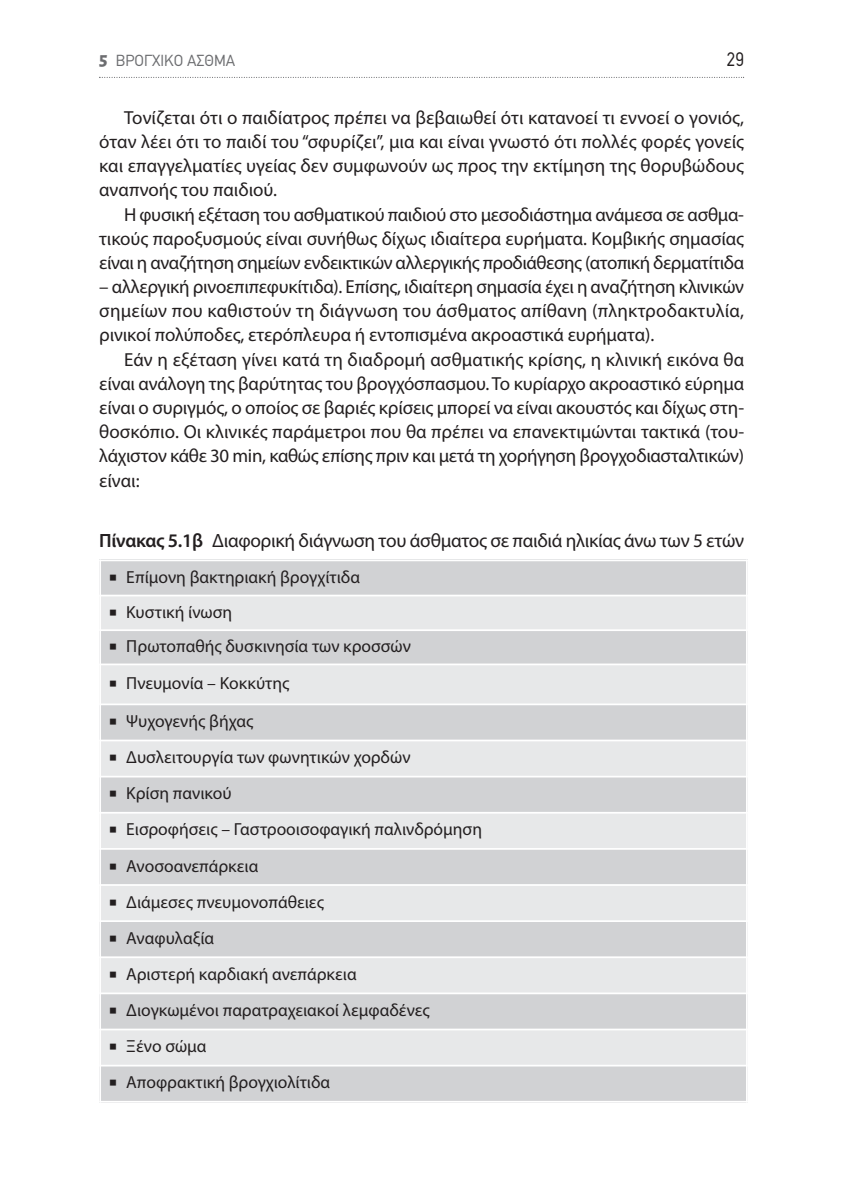
<style>
.page{position:relative;width:845px;height:1192px;background:#fff}
.page>*{position:absolute;margin:0;border:0;box-sizing:border-box;transform-origin:0 0}
.t1{font:19.25px "Myriad Pro";letter-spacing:-.015em;color:#231f20}
.t2{font:19.25px "CF Din";color:#231f20;scale:.9 1}
.t3{font:18.9px/24.2px "Myriad Pro";letter-spacing:-.01em;color:#231f20;text-align:justify}
.t4{font:17.5px "Myriad Pro";color:#231f20}
.t5{font:15.75px "CF Din";color:#6c6d70}
.s1{font-family:"Alegreya Sans";font-weight:800;font-size:19.25px}
.s2{font-weight:600}
.s3{font-family:"Lucida Grande"}
</style>
<div class="page">
<svg style="left:99px;top:77px;width:645px;height:1px"></svg>
<div style="left:99px;top:559px;width:649px;height:36px;background:#d1d2d4"></div>
<div style="left:99px;top:595px;width:649px;height:35px;background:#e7e8e9"></div>
<div style="left:99px;top:630px;width:649px;height:34px;background:#d1d2d4"></div>
<div style="left:99px;top:664px;width:649px;height:40px;background:#e7e8e9"></div>
<div style="left:99px;top:704px;width:649px;height:36px;background:#d1d2d4"></div>
<div style="left:99px;top:740px;width:649px;height:36px;background:#e7e8e9"></div>
<div style="left:99px;top:776px;width:649px;height:36px;background:#d1d2d4"></div>
<div style="left:99px;top:812px;width:649px;height:36px;background:#e7e8e9"></div>
<div style="left:99px;top:848px;width:649px;height:36px;background:#d1d2d4"></div>
<div style="left:99px;top:884px;width:649px;height:36px;background:#e7e8e9"></div>
<div style="left:99px;top:920px;width:649px;height:37px;background:#d1d2d4"></div>
<div style="left:99px;top:957px;width:649px;height:36px;background:#e7e8e9"></div>
<div style="left:99px;top:993px;width:649px;height:36px;background:#d1d2d4"></div>
<div style="left:99px;top:1029px;width:649px;height:36px;background:#e7e8e9"></div>
<div style="left:99px;top:1065px;width:649px;height:37px;background:#d1d2d4"></div>
<hr style="left:99px;top:559px;width:2px;height:543px;background:#fff">
<hr style="left:746px;top:559px;width:2px;height:543px;background:#fff">
<hr style="left:99px;top:559px;width:649px;height:2px;background:#fff">
<hr style="left:99px;top:594px;width:649px;height:2px;background:#fff">
<hr style="left:99px;top:629px;width:649px;height:2px;background:#fff">
<hr style="left:99px;top:663px;width:649px;height:2px;background:#fff">
<hr style="left:99px;top:703px;width:649px;height:2px;background:#fff">
<hr style="left:99px;top:739px;width:649px;height:2px;background:#fff">
<hr style="left:99px;top:775px;width:649px;height:2px;background:#fff">
<hr style="left:99px;top:811px;width:649px;height:2px;background:#fff">
<hr style="left:99px;top:847px;width:649px;height:2px;background:#fff">
<hr style="left:99px;top:884px;width:649px;height:1px;background:#fff">
<hr style="left:99px;top:920px;width:649px;height:1px;background:#fff">
<hr style="left:99px;top:956px;width:649px;height:1px;background:#fff">
<hr style="left:99px;top:992px;width:649px;height:2px;background:#fff">
<hr style="left:99px;top:1028px;width:649px;height:2px;background:#fff">
<hr style="left:99px;top:1064px;width:649px;height:2px;background:#fff">
<hr style="left:99px;top:1100px;width:649px;height:2px;background:#fff">
<p class="t5" style="left:99px;top:52px;width:138px"><span class="s1">5</span> ΒΡΟΓΧΙΚΟ ΑΣΘΜΑ</p>
<p class="t2" style="left:727px;top:49px;width:21px">29</p>
<p class="t3" style="left:99px;top:107px;width:646px;text-indent:25px">Τονίζεται ότι ο παιδίατρος πρέπει να βεβαιωθεί ότι κατανοεί τι εννοεί ο γονιός, όταν λέει ότι το παιδί του “σφυρίζει”, μια και είναι γνωστό ότι πολλές φορές γονείς και επαγγελματίες υγείας δεν συμφωνούν ως προς την εκτίμηση της θορυβώδους αναπνοής του παιδιού.</p>
<p class="t3" style="left:99px;top:204px;width:646px;text-indent:25px">Η φυσική εξέταση του ασθματικού παιδιού στο μεσοδιάστημα ανάμεσα σε ασθμα&shy;τικούς παροξυσμούς είναι συνήθως δίχως ιδιαίτερα ευρήματα. Κομβικής σημασίας είναι η αναζήτηση σημείων ενδεικτικών αλλεργικής προδιάθεσης (ατοπική δερματίτιδα</p>
<p class="t3" style="left:99px;top:276px;width:646px">– αλλεργική ρινοεπιπεφυκίτιδα). Επίσης, ιδιαίτερη σημασία έχει η αναζήτηση κλινικών σημείων που καθιστούν τη διάγνωση του άσθματος απίθανη (πληκτροδακτυλία, ρινικοί πολύποδες, ετερόπλευρα ή εντοπισμένα ακροαστικά ευρήματα).</p>
<p class="t3" style="left:99px;top:348px;width:646px;text-indent:25px">Εάν η εξέταση γίνει κατά τη διαδρομή ασθματικής κρίσης, η κλινική εικόνα θα είναι ανάλογη της βαρύτητας του βρογχόσπασμου. Το κυρίαρχο ακροαστικό εύρημα είναι ο συριγμός, ο οποίος σε βαριές κρίσεις μπορεί να είναι ακουστός και δίχως στη&shy;θοσκόπιο. Οι κλινικές παράμετροι που θα πρέπει να επανεκτιμώνται τακτικά (του&shy;λάχιστον κάθε 30 min, καθώς επίσης πριν και μετά τη χορήγηση βρογχοδιασταλτικών) είναι:</p>
<p class="t1" style="left:99px;top:533px;width:646px"><span class="s2">Πίνακας 5.1β</span> Διαφορική διάγνωση του άσθματος σε παιδιά ηλικίας άνω των 5 ετών</p>
<p class="t4" style="left:108px;top:570px;width:253px"><span class="s3">■</span> Επίμονη βακτηριακή βρογχίτιδα</p>
<p class="t4" style="left:108px;top:605px;width:126px"><span class="s3">■</span> Κυστική ίνωση</p>
<p class="t4" style="left:108px;top:639px;width:304px"><span class="s3">■</span> Πρωτοπαθής δυσκινησία των κροσσών</p>
<p class="t4" style="left:108px;top:676px;width:183px"><span class="s3">■</span> Πνευμονία – Κοκκύτης</p>
<p class="t4" style="left:108px;top:714px;width:147px"><span class="s3">■</span> Ψυχογενής βήχας</p>
<p class="t4" style="left:108px;top:750px;width:304px"><span class="s3">■</span> Δυσλειτουργία των φωνητικών χορδών</p>
<p class="t4" style="left:108px;top:786px;width:125px"><span class="s3">■</span> Κρίση πανικού</p>
<p class="t4" style="left:108px;top:822px;width:376px"><span class="s3">■</span> Εισροφήσεις – Γαστροοισοφαγική παλινδρόμηση</p>
<p class="t4" style="left:108px;top:859px;width:152px"><span class="s3">■</span> Ανοσοανεπάρκεια</p>
<p class="t4" style="left:108px;top:895px;width:217px"><span class="s3">■</span> Διάμεσες πνευμονοπάθειες</p>
<p class="t4" style="left:108px;top:931px;width:108px"><span class="s3">■</span> Αναφυλαξία</p>
<p class="t4" style="left:108px;top:967px;width:250px"><span class="s3">■</span> Αριστερή καρδιακή ανεπάρκεια</p>
<p class="t4" style="left:108px;top:1003px;width:323px"><span class="s3">■</span> Διογκωμένοι παρατραχειακοί λεμφαδένες</p>
<p class="t4" style="left:108px;top:1039px;width:100px"><span class="s3">■</span> Ξένο σώμα</p>
<p class="t4" style="left:108px;top:1075px;width:224px"><span class="s3">■</span> Αποφρακτική βρογχιολίτιδα</p>
</div>
